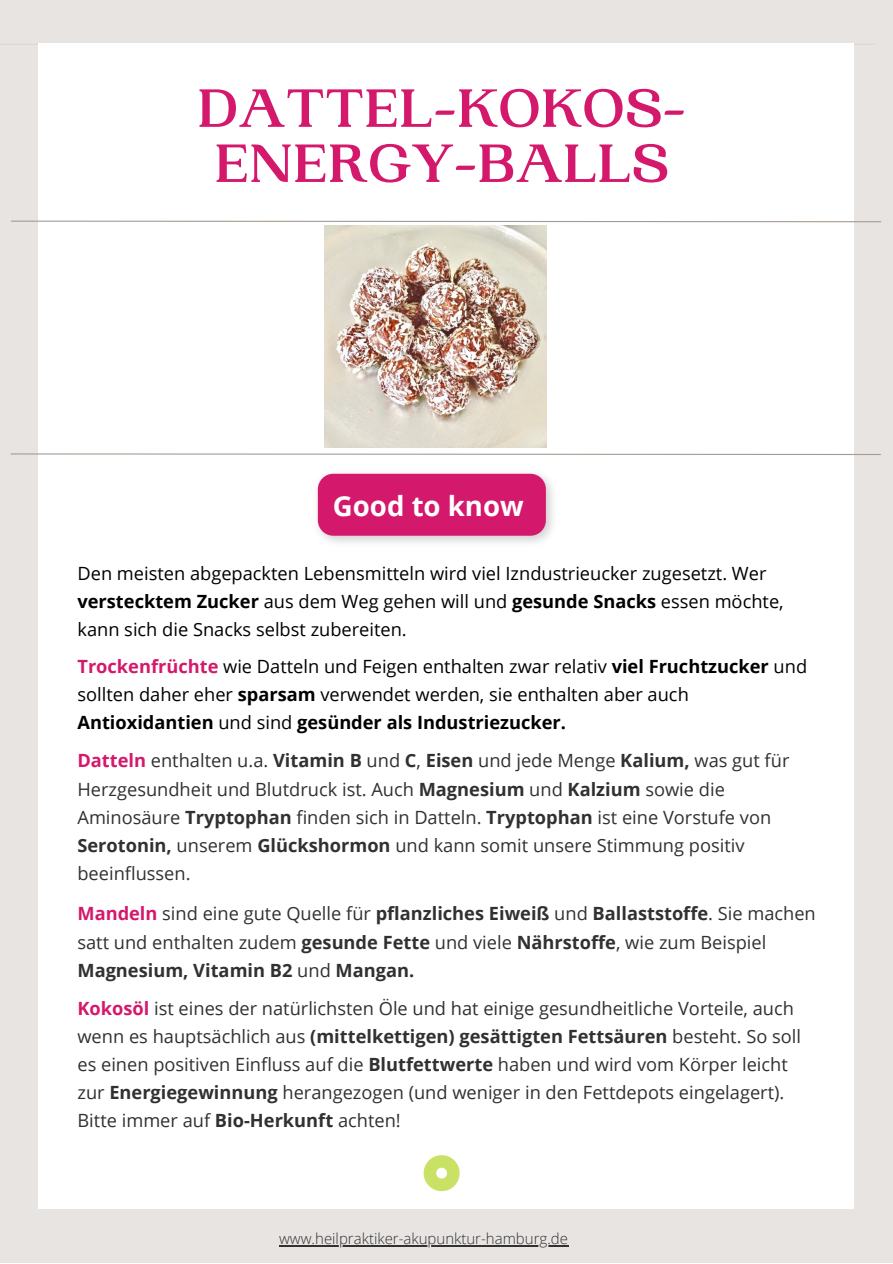
<style>
.page{position:relative;width:893px;height:1264px;background:#fff}
.page>*{position:absolute;margin:0;border:0;box-sizing:border-box;transform-origin:0 0}
.t1{font:700 56.7px/55.1px "PP Woodland";color:#d4196d;text-align:center}
.t2{font:700 27.6px "Open Sans";color:#fff}
.t3{font:18.3px/28px "Open Sans";color:#323131}
.t4{font:18.3px/28px "Open Sans";color:#000}
.t5{font:300 15px "Open Sans";color:#323131}
.s1{font-weight:700}
.s2{font-weight:700;color:#d4196d}
</style>
<div class="page">
<div style="left:0;top:0;width:892px;height:1262px;background:#e7e4e2"></div>
<hr style="left:0;top:44px;width:875px;height:1px;background:#d9d9d9">
<div style="left:39px;top:44px;width:815px;height:1164px;background:#fff"></div>
<svg style="left:11px;top:220px;width:870px;height:3px"></svg>
<svg style="left:10px;top:453px;width:871px;height:2px;background:#cbc5c0"></svg>
<svg style="left:423px;top:1155px;width:36px;height:36px"></svg>
<img style="left:317px;top:473px;width:236px;height:70px">
<div style="left:318px;top:474px;width:228px;height:61px;background:#d4196d;border-radius:15px"></div>
<img style="left:324px;top:226px;width:222px;height:221px">
<hr style="left:279px;top:1245px;width:289px;height:1px;background:#323131">
<h1 class="t1" style="left:197px;top:82px;width:490px">DATTEL-KOKOS-<br>ENERGY-BALLS</h1>
<h2 class="t2" style="left:333px;top:486px;width:192px">Good to know</h2>
<p class="t4" style="left:77px;top:558px;width:707px">Den meisten abgepackten Lebensmitteln wird viel Izndustrieucker zugesetzt. Wer <span class="s1">verstecktem Zucker</span> aus dem Weg gehen will und <span class="s1">gesunde Snacks</span> essen möchte, kann sich die Snacks selbst zubereiten.</p>
<p class="t4" style="left:77px;top:652px;width:731px"><span class="s2">Trockenfrüchte</span> wie Datteln und Feigen enthalten zwar relativ <span class="s1">viel Fruchtzucker</span> und sollten daher eher <span class="s1">sparsam</span> verwendet werden, sie enthalten aber auch<br><span class="s1">Antioxidantien</span> und sind <span class="s1">gesünder als Industriezucker.</span></p>
<p class="t3" style="left:77px;top:746px;width:713px"><span class="s2">Datteln</span> enthalten u.a. <span class="s1">Vitamin B</span> und <span class="s1">C</span>, <span class="s1">Eisen</span> und jede Menge <span class="s1">Kalium,</span> was gut für Herzgesundheit und Blutdruck ist. Auch <span class="s1">Magnesium</span> und <span class="s1">Kalzium</span> sowie die Aminosäure <span class="s1">Tryptophan</span> finden sich in Datteln. <span class="s1">Tryptophan</span> ist eine Vorstufe von <span class="s1">Serotonin,</span> unserem <span class="s1">Glückshormon</span> und kann somit unsere Stimmung positiv beeinflussen.</p>
<p class="t3" style="left:77px;top:899px;width:739px"><span class="s2">Mandeln</span> sind eine gute Quelle für <span class="s1">pflanzliches Eiweiß</span> und <span class="s1">Ballaststoffe</span>. Sie machen satt und enthalten zudem <span class="s1">gesunde Fette</span> und viele <span class="s1">Nährstoffe</span>, wie zum Beispiel<br><span class="s1">Magnesium, Vitamin B2</span> und <span class="s1">Mangan.</span></p>
<p class="t3" style="left:77px;top:993px;width:725px"><span class="s2">Kokosöl</span> ist eines der natürlichsten Öle und hat einige gesundheitliche Vorteile, auch wenn es hauptsächlich aus <span class="s1">(mittelkettigen) gesättigten Fettsäuren</span> besteht. So soll es einen positiven Einfluss auf die <span class="s1">Blutfettwerte</span> haben und wird vom Körper leicht zur <span class="s1">Energiegewinnung</span> herangezogen (und weniger in den Fettdepots eingelagert).<br>Bitte immer auf <span class="s1">Bio-Herkunft</span> achten!</p>
<p class="t5" style="left:279px;top:1228px;width:290px">www.heilpraktiker-akupunktur-hamburg.de</p>
</div>
